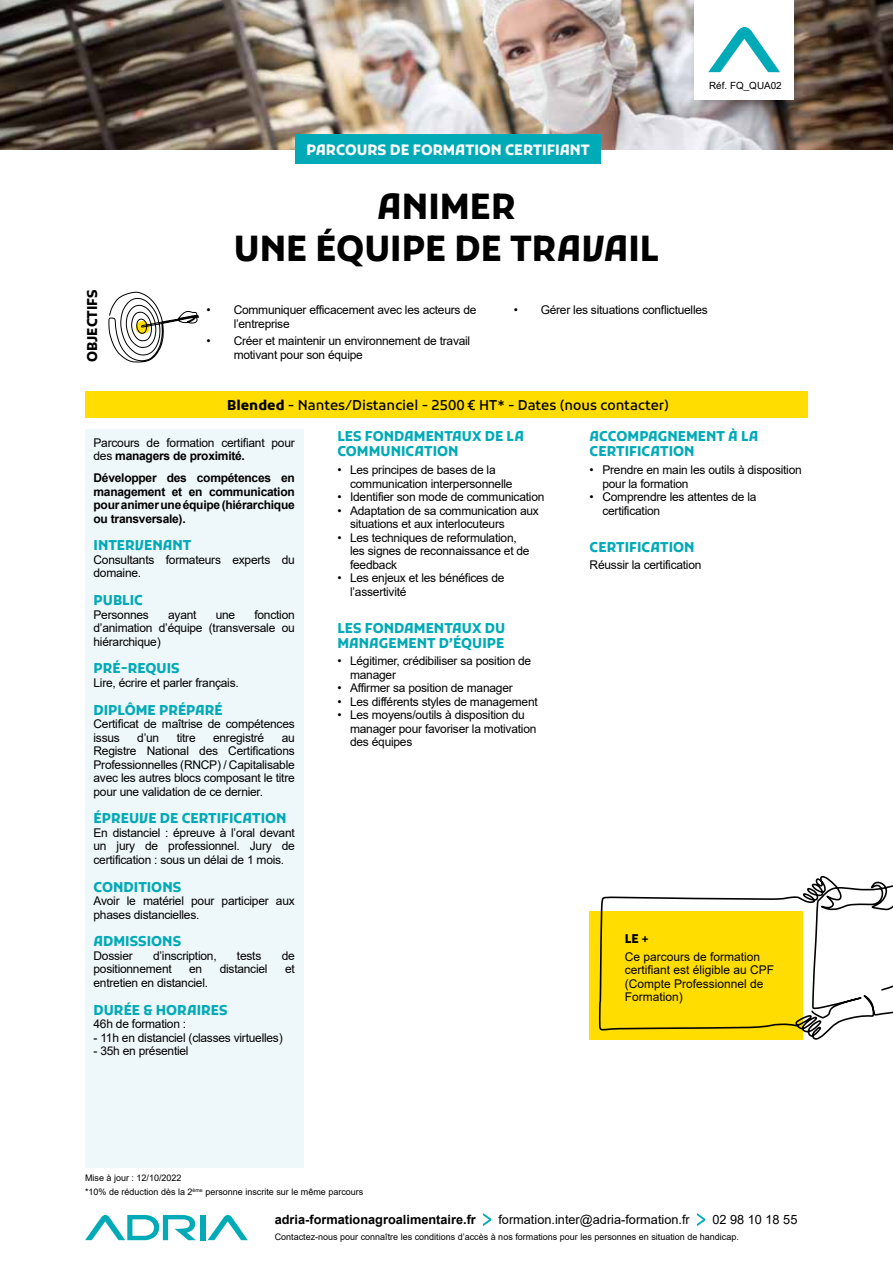
<style>
.page{position:relative;width:893px;height:1263px;background:#fff}
.page>*{position:absolute;margin:0;border:0;box-sizing:border-box;transform-origin:0 0}
.t1{font:700 34.5px/41.4px "Kufam";color:#000;text-align:center}
.t2{font:700 14.25px "Kufam";color:#fff}
.t3{font:700 13.5px/15px "Kufam";color:#00aab6}
.t4{font:500 13.5px "Kufam";color:#000}
.t5{font:700 13.5px "Kufam";color:#000}
.t6{font:12.75px "Arial";color:#000}
.t7{font:700 12.75px "Arial";color:#000}
.t8{font:12px/13.5px "Arial";letter-spacing:-.02em;color:#000}
.t9{font:700 12px/13.5px "Arial";letter-spacing:-.02em;color:#000;text-align:justify}
.t10{font:12px/13.5px "Arial";color:#000}
.t11{font:700 12px "Kufam";color:#000}
.t12{font:9.9px "Arial";color:#000}
.t13{font:9px "Arial";color:#000}
.s1{font-weight:700}
.s2{font-weight:400}
</style>
<div class="page">
<div style="left:85px;top:391px;width:723px;height:27px;background:#fd0"></div>
<img style="left:0;top:0;width:893px;height:149px">
<div style="left:295px;top:134px;width:305px;height:30px;background:#00aab6"></div>
<div style="left:85px;top:429px;width:218px;height:738px;background:#eef7f9"></div>
<svg style="left:483px;top:1213px;width:8px;height:13px"></svg>
<svg style="left:697px;top:1213px;width:8px;height:13px"></svg>
<svg style="left:85px;top:1215px;width:111px;height:25px"></svg>
<div style="left:200px;top:1215px;width:6px;height:25px;background:#00aab6"></div>
<svg style="left:208px;top:1215px;width:40px;height:25px"></svg>
<div style="left:689px;top:0;width:116px;height:110px;background:#000;opacity:.3"></div>
<div style="left:694px;top:0;width:100px;height:99px;background:#fff"></div>
<svg style="left:708px;top:27px;width:72px;height:45px"></svg>
<div style="left:590px;top:911px;width:213px;height:129px;background:#fd0"></div>
<svg style="left:598px;top:875px;width:295px;height:165px"></svg>
<svg style="left:108px;top:291px;width:92px;height:72px"></svg>
<p class="t5" style="left:85px;top:362px;width:75px;rotate:-90deg">OBJECTIFS</p>
<p class="t2" style="left:307px;top:142px;width:285px">PARCOURS DE FORMATION CERTIFIANT</p>
<h1 class="t1" style="left:234px;top:187px;width:427px">ANIMER<br>UNE ÉQUIPE DE TRAVAIL</h1>
<p class="t12" style="left:709px;top:78px;width:74px">Réf. FQ_QUA02</p>
<p class="t8" style="left:234px;top:303px;width:244px;text-indent:-27px">• Communiquer efficacement avec les acteurs de l’entreprise</p>
<p class="t8" style="left:234px;top:334px;width:238px;text-indent:-27px">• Créer et maintenir un environnement de travail motivant pour son équipe</p>
<p class="t8" style="left:514px;top:303px;width:196px">• Gérer les situations conflictuelles</p>
<p class="t4" style="left:227px;top:398px;width:443px"><span class="s1">Blended</span> - Nantes/Distanciel - 2500 € HT<span class="s2">*</span> - Dates (nous contacter)</p>
<p class="t8" style="left:94px;top:435px;width:203px">Parcours de formation certifiant pour des <span class="s1">managers de proximité.</span></p>
<p class="t9" style="left:94px;top:471px;width:203px">Développer des compétences en management et en communication pour animer une équipe (hiérarchique ou transversale).</p>
<p class="t3" style="left:94px;top:538px;width:99px">INTERVENANT</p>
<p class="t8" style="left:94px;top:553px;width:203px">Consultants formateurs experts du domaine.</p>
<p class="t3" style="left:94px;top:593px;width:51px">PUBLIC</p>
<p class="t8" style="left:94px;top:607px;width:57px">Personnes</p>
<p class="t8" style="left:168px;top:607px;width:30px">ayant</p>
<p class="t8" style="left:216px;top:607px;width:21px">une</p>
<p class="t8" style="left:94px;top:607px;width:203px;text-align:justify;text-indent:161px">fonction d’animation d’équipe (transversale ou hiérarchique)</p>
<p class="t3" style="left:94px;top:661px;width:88px">PRÉ-REQUIS</p>
<p class="t8" style="left:94px;top:676px;width:147px">Lire, écrire et parler français.</p>
<p class="t3" style="left:94px;top:702px;width:131px">DIPLÔME PRÉPARÉ</p>
<p class="t8" style="left:94px;top:717px;width:203px">Certificat de maîtrise de compétences issus</p>
<p class="t8" style="left:137px;top:730px;width:23px">d’un</p>
<p class="t8" style="left:177px;top:730px;width:21px">titre</p>
<p class="t8" style="left:213px;top:730px;width:53px">enregistré</p>
<p class="t8" style="left:94px;top:730px;width:203px;text-align:justify;text-indent:188px">au Registre National des Certifications Professionnelles (RNCP) / Capitalisable avec les autres blocs composant le titre pour une validation de ce dernier.</p>
<p class="t3" style="left:94px;top:811px;width:195px">ÉPREUVE DE CERTIFICATION</p>
<p class="t8" style="left:94px;top:826px;width:203px;text-align:justify">En distanciel : épreuve à l’oral devant un jury de professionnel. Jury de certification : sous un délai de 1 mois.</p>
<p class="t3" style="left:94px;top:879px;width:89px">CONDITIONS</p>
<p class="t8" style="left:94px;top:894px;width:203px">Avoir le matériel pour participer aux phases distancielles.</p>
<p class="t3" style="left:94px;top:934px;width:89px">ADMISSIONS</p>
<p class="t8" style="left:94px;top:949px;width:41px">Dossier</p>
<p class="t8" style="left:153px;top:949px;width:65px">d’inscription,</p>
<p class="t8" style="left:237px;top:949px;width:26px">tests</p>
<p class="t8" style="left:282px;top:949px;width:15px">de</p>
<p class="t8" style="left:94px;top:962px;width:80px">positionnement</p>
<p class="t8" style="left:189px;top:962px;width:15px">en</p>
<p class="t8" style="left:220px;top:962px;width:49px">distanciel</p>
<p class="t8" style="left:285px;top:962px;width:11px">et</p>
<p class="t8" style="left:94px;top:976px;width:116px">entretien en distanciel.</p>
<p class="t3" style="left:94px;top:1002px;width:136px">DURÉE &amp; HORAIRES</p>
<p class="t8" style="left:94px;top:1017px;width:94px">46h de formation :</p>
<p class="t8" style="left:94px;top:1030px;width:191px">- 11h en distanciel (classes virtuelles)</p>
<p class="t8" style="left:94px;top:1044px;width:97px">- 35h en présentiel</p>
<p class="t3" style="left:337px;top:429px;width:188px">LES FONDAMENTAUX DE LA<br>COMMUNICATION</p>
<p class="t8" style="left:350px;top:463px;width:164px;text-indent:-13px">• Les principes de bases de la communication interpersonnelle</p>
<p class="t8" style="left:337px;top:490px;width:209px">• Identifier son mode de communication</p>
<p class="t8" style="left:350px;top:504px;width:190px;text-indent:-13px">• Adaptation de sa communication aux situations et aux interlocuteurs</p>
<p class="t8" style="left:350px;top:531px;width:181px;text-indent:-13px">• Les techniques de reformulation, les signes de reconnaissance et de feedback</p>
<p class="t8" style="left:350px;top:571px;width:156px;text-indent:-13px">• Les enjeux et les bénéfices de l’assertivité</p>
<p class="t3" style="left:337px;top:620px;width:169px">LES FONDAMENTAUX DU<br>MANAGEMENT D’ÉQUIPE</p>
<p class="t8" style="left:350px;top:654px;width:183px;text-indent:-13px">• Légitimer, crédibiliser sa position de manager</p>
<p class="t8" style="left:337px;top:681px;width:177px">• Affirmer sa position de manager</p>
<p class="t8" style="left:337px;top:695px;width:202px">• Les différents styles de management</p>
<p class="t8" style="left:350px;top:708px;width:188px;text-indent:-13px">• Les moyens/outils à disposition du manager pour favoriser la motivation des équipes</p>
<p class="t3" style="left:590px;top:429px;width:170px">ACCOMPAGNEMENT À LA<br>CERTIFICATION</p>
<p class="t8" style="left:602px;top:463px;width:201px;text-indent:-13px">• Prendre en main les outils à disposition pour la formation</p>
<p class="t8" style="left:602px;top:490px;width:156px;text-indent:-13px">• Comprendre les attentes de la certification</p>
<p class="t3" style="left:590px;top:539px;width:106px">CERTIFICATION</p>
<p class="t8" style="left:590px;top:558px;width:113px">Réussir la certification</p>
<p class="t11" style="left:625px;top:932px;width:26px">LE +</p>
<p class="t10" style="left:625px;top:950px;width:151px">Ce parcours de formation certifiant est éligible au CPF (Compte Professionnel de<br>Formation)</p>
<p class="t13" style="left:85px;top:1171px;width:98px">Mise à jour : 12/10/2022</p>
<p class="t13" style="left:85px;top:1186px;width:280px">*10% de réduction dès la 2<sup>ème</sup> personne inscrite sur le même parcours</p>
<p class="t7" style="left:275px;top:1210px;width:203px">adria-formationagroalimentaire.fr</p>
<p class="t6" style="left:498px;top:1211px;width:193px">formation.inter@adria-formation.fr</p>
<p class="t6" style="left:712px;top:1211px;width:87px">02 98 10 18 55</p>
<p class="t13" style="left:275px;top:1231px;width:466px">Contactez-nous pour connaître les conditions d’accès à nos formations pour les personnes en situation de handicap.</p>
</div>
